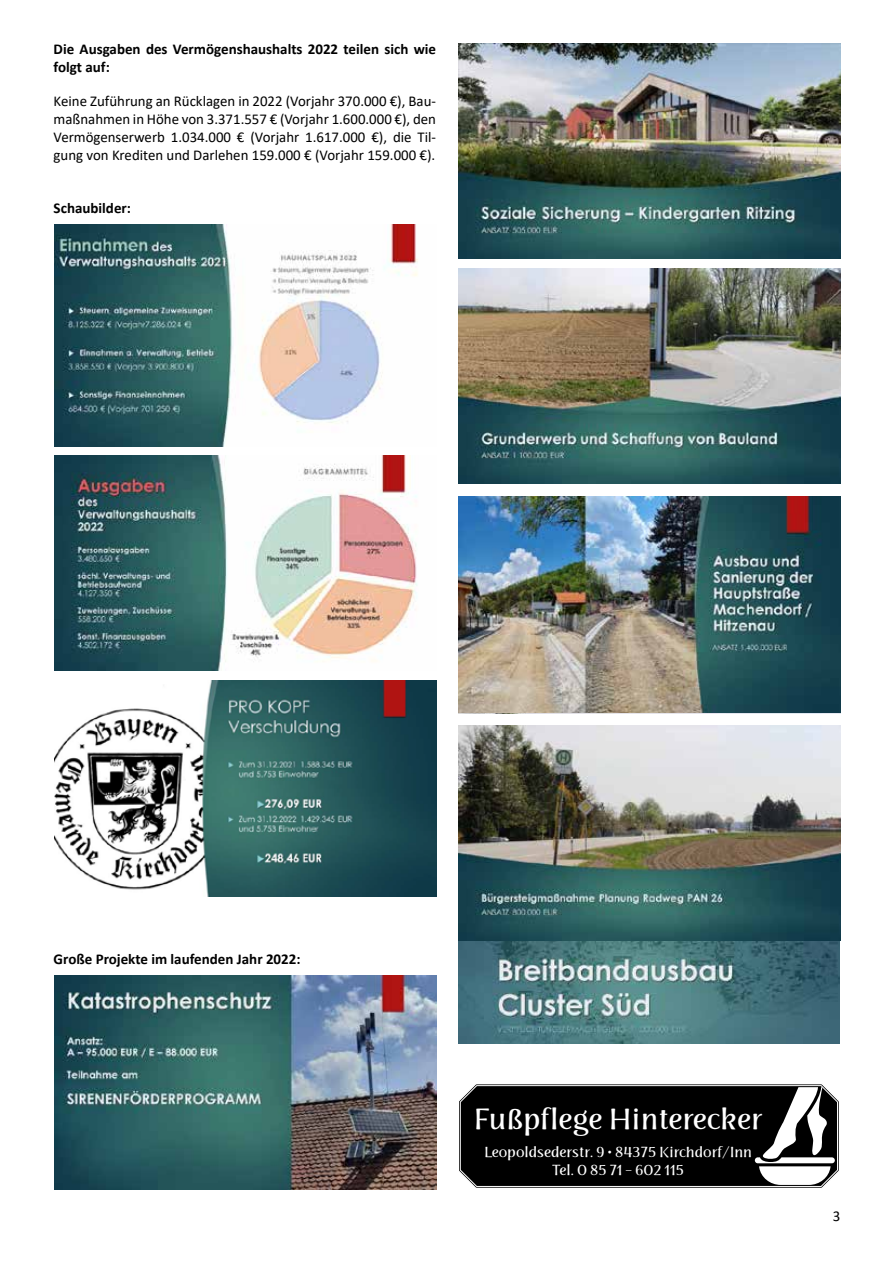
<style>
.page{position:relative;width:893px;height:1263px;background:#fff}
.page>*{position:absolute;margin:0;border:0;box-sizing:border-box;transform-origin:0 0}
.t1{font:30px "LF Sans";color:#fff}
.t2{font:15px/18px "Calibri";color:#000;text-align:justify}
.t3{font:700 15px/18px "Calibri";color:#000}
.t4{font:15px/18px "LF Sans";color:#fff;text-align:center}
.t5{font:12.15px "Calibri";color:#000}
.t6{font:11.4px "Calibri";color:#000}
.s1{font-family:"Eras IT Cby BT";font-weight:700}
</style>
<div class="page">
<img style="left:55px;top:225px;width:363px;height:221px">
<img style="left:55px;top:456px;width:362px;height:215px">
<img style="left:55px;top:680px;width:381px;height:216px">
<img style="left:55px;top:976px;width:381px;height:213px">
<img style="left:459px;top:43px;width:381px;height:216px">
<img style="left:459px;top:269px;width:381px;height:214px">
<img style="left:458px;top:497px;width:382px;height:217px">
<img style="left:458px;top:725px;width:382px;height:319px">
<svg style="left:459px;top:1084px;width:380px;height:104px;background:#212121"></svg>
<p class="t3" style="left:54px;top:40px;width:384px">Die Ausgaben des Vermögenshaushalts 2022 teilen sich wie folgt auf:</p>
<p class="t2" style="left:54px;top:91px;width:384px">Keine Zuführung an Rücklagen in 2022 (Vorjahr 370.000 €), Bau&shy;maßnahmen in Höhe von 3.371.557 € (Vorjahr 1.600.000 €), den Vermögenserwerb 1.034.000 € (Vorjahr 1.617.000 €), die Til&shy;gung von Krediten und Darlehen 159.000 € (Vorjahr 159.000 €).</p>
<p class="t3" style="left:54px;top:199px;width:79px">Schaubilder:</p>
<p class="t6" style="left:55px;top:201px;width:59px">Schaubilder:</p>
<p class="t3" style="left:54px;top:950px;width:248px">Große Projekte im laufenden Jahr 2022:</p>
<p class="t5" style="left:55px;top:950px;width:198px">Große Projekte im laufenden Jahr 2022:</p>
<h1 class="t1" style="left:474px;top:1100px;width:290px">Fußpflege Hinterecker</h1>
<p class="t4" style="left:484px;top:1145px;width:269px">Leopoldsederstr. 9 <span class="s1">·</span> 84375 Kirchdorf/Inn<br>Tel. 0 85 71 - 602 115</p>
<p class="t2" style="left:833px;top:1207px;width:9px">3</p>
</div>
